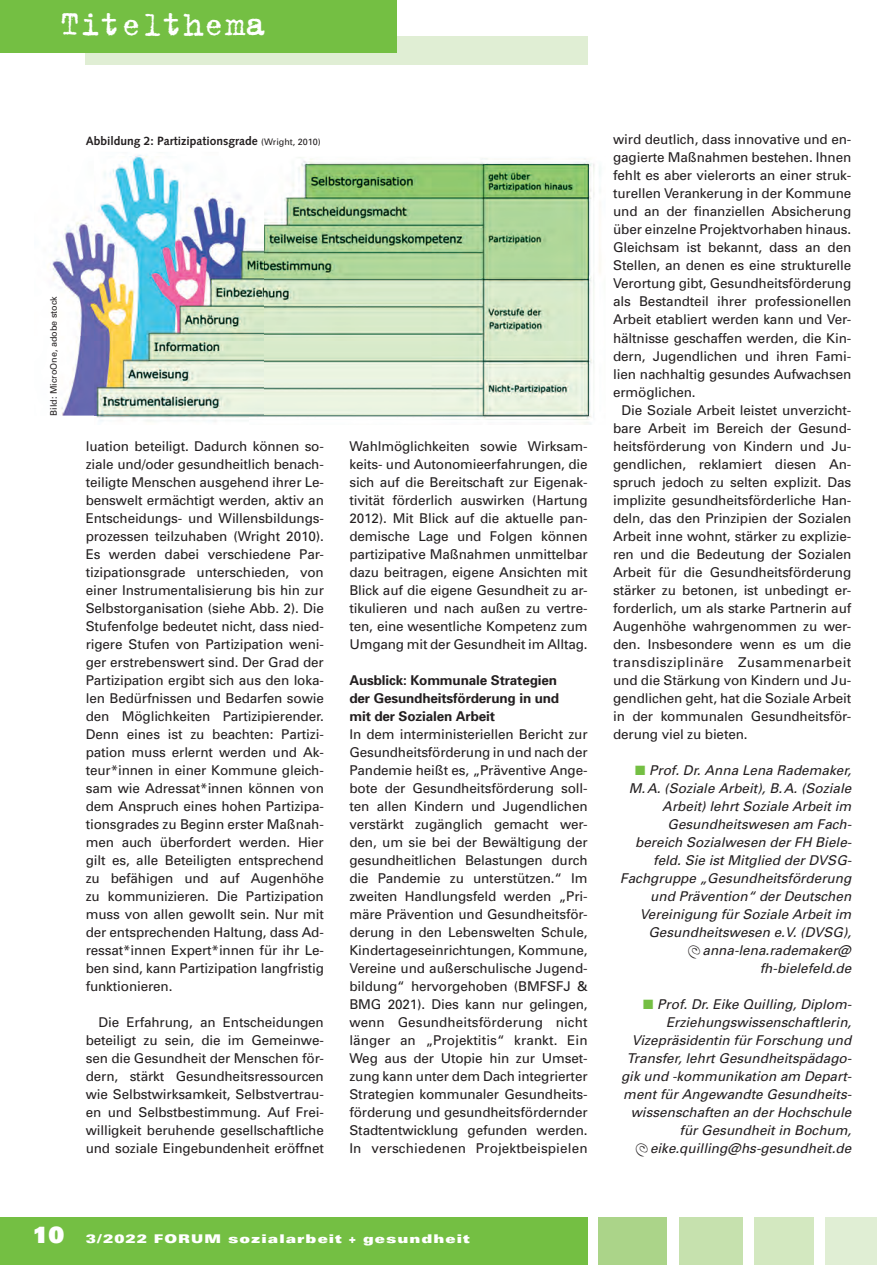
<style>
.page{position:relative;width:894px;height:1265px;background:#fff}
.page>*{position:absolute;margin:0;border:0;box-sizing:border-box;transform-origin:0 0}
.t1{font:37.5px "Trixie";color:#fff}
.t2{font:900 22.5px "Univers";color:#fff}
.t3{font:13.5px/18px "Univers";letter-spacing:-.01em;color:#231f20;text-align:justify}
.t4{font:italic 13.5px/18px "Univers";color:#231f20;text-align:right}
.t5{font:700 13.5px/18px "Univers";letter-spacing:-.01em;color:#231f20}
.t6{font:700 12px "Syntax";color:#231f20}
.t7{font:900 expanded 12px "Univers";letter-spacing:.09em;color:#fff}
.t8{font:9px "Univers";color:#231f20}
.s1{font-family:"Univers";font-weight:400;font-size:9px}
.s2{color:#74bf43}
.s3{font-family:"Pinxit Office LL";font-style:normal}
</style>
<div class="page">
<div style="left:86px;top:37px;width:502px;height:28px;background:#e0eed4"></div>
<div style="left:599px;top:1216px;width:68px;height:48px;background:#abd489"></div>
<div style="left:678px;top:1216px;width:64px;height:48px;background:#c6e1ae"></div>
<div style="left:754px;top:1216px;width:59px;height:48px;background:#d3e8c0"></div>
<div style="left:825px;top:1216px;width:51px;height:48px;background:#e0eed4"></div>
<div style="left:0;top:1216px;width:588px;height:48px;background:#74bf43"></div>
<div style="left:0;top:0;width:396px;height:52px;background:#74bf43"></div>
<img style="left:52px;top:154px;width:95px;height:261px">
<img style="left:248px;top:157px;width:353px;height:268px">
<img style="left:94px;top:415px;width:154px;height:7px">
<img style="left:94px;top:157px;width:170px;height:258px">
<h1 class="t1" style="left:59px;top:0;width:208px">Titelthema</h1>
<p class="t8" style="left:48px;top:416px;width:121px;rotate:-90deg">Bild: MicroOne, adobe stock</p>
<p class="t6" style="left:86px;top:134px;width:237px">Abbildung 2: Partizipationsgrade <span class="s1">(Wright, 2010)</span></p>
<p class="t3" style="left:86px;top:437px;width:240px">luation beteiligt. Dadurch können so&shy;ziale und/oder gesundheitlich benach&shy;teiligte Menschen ausgehend ihrer Le&shy;benswelt ermächtigt werden, aktiv an Entscheidungs- und Willensbildungs&shy;prozessen teilzuhaben (Wright 2010).<br>Es werden dabei verschiedene Par&shy;tizipationsgrade unterschieden, von einer Instrumentalisierung bis hin zur Selbstorganisation (siehe Abb. 2). Die Stufenfolge bedeutet nicht, dass nied&shy;rigere Stufen von Partizipation weni&shy;ger erstrebenswert sind. Der Grad der Partizipation ergibt sich aus den loka&shy;len Bedürfnissen und Bedarfen sowie den Möglichkeiten Partizipierender.<br>Denn eines ist zu beachten: Partizi&shy;pation muss erlernt werden und Ak&shy;teur*innen in einer Kommune gleich&shy;sam wie Adressat*innen können von dem Anspruch eines hohen Partizipa&shy;tionsgrades zu Beginn erster Maßnah&shy;men auch überfordert werden. Hier gilt es, alle Beteiligten entsprechend zu befähigen und auf Augenhöhe zu kommunizieren. Die Partizipation muss von allen gewollt sein. Nur mit der entsprechenden Haltung, dass Ad&shy;ressat*innen Expert*innen für ihr Le&shy;ben sind, kann Partizipation langfristig funktionieren.</p>
<p class="t3" style="left:86px;top:1013px;width:240px;text-indent:13px">Die Erfahrung, an Entscheidungen beteiligt zu sein, die im Gemeinwe&shy;sen die Gesundheit der Menschen för&shy;dern, stärkt Gesundheitsressourcen wie Selbstwirksamkeit, Selbstvertrau&shy;en und Selbstbestimmung. Auf Frei&shy;willigkeit beruhende gesellschaftliche und soziale Eingebundenheit eröffnet</p>
<p class="t3" style="left:349px;top:437px;width:240px">Wahlmöglichkeiten sowie Wirksam&shy;keits- und Autonomieerfahrungen, die sich auf die Bereitschaft zur Eigenak&shy;tivität förderlich auswirken (Hartung 2012). Mit Blick auf die aktuelle pan&shy;demische Lage und Folgen können partizipative Maßnahmen unmittelbar dazu beitragen, eigene Ansichten mit Blick auf die eigene Gesundheit zu ar&shy;tikulieren und nach außen zu vertre&shy;ten, eine wesentliche Kompetenz zum Umgang mit der Gesundheit im Alltag.</p>
<p class="t5" style="left:349px;top:671px;width:211px">Ausblick: Kommunale Strategien der Gesundheitsförderung in und mit der Sozialen Arbeit</p>
<p class="t3" style="left:349px;top:725px;width:240px">In dem interministeriellen Bericht zur Gesundheitsförderung in und nach der Pandemie heißt es, „Präventive Ange&shy;bote der Gesundheitsförderung soll&shy;ten allen Kindern und Jugendlichen verstärkt zugänglich gemacht wer&shy;den, um sie bei der Bewältigung der gesundheitlichen Belastungen durch die Pandemie zu unterstützen.“ Im zweiten Handlungsfeld werden „Pri&shy;märe Prävention und Gesundheitsför&shy;derung in den Lebenswelten Schule, Kindertageseinrichtungen, Kommune, Vereine und außerschulische Jugend&shy;bildung“ hervorgehoben (BMFSFJ &amp; BMG 2021). Dies kann nur gelingen, wenn Gesundheitsförderung nicht länger an „Projektitis“ krankt. Ein Weg aus der Utopie hin zur Umset&shy;zung kann unter dem Dach integrierter Strategien kommunaler Gesundheits&shy;förderung und gesundheitsfördernder Stadtentwicklung gefunden werden.<br>In verschiedenen Projektbeispielen</p>
<p class="t3" style="left:613px;top:131px;width:240px">wird deutlich, dass innovative und en&shy;gagierte Maßnahmen bestehen. Ihnen fehlt es aber vielerorts an einer struk&shy;turellen Verankerung in der Kommune und an der finanziellen Absicherung über einzelne Projektvorhaben hinaus.<br>Gleichsam ist bekannt, dass an den Stellen, an denen es eine strukturelle Verortung gibt, Gesundheitsförderung als Bestandteil ihrer professionellen Arbeit etabliert werden kann und Ver&shy;hältnisse geschaffen werden, die Kin&shy;dern, Jugendlichen und ihren Fami&shy;lien nachhaltig gesundes Aufwachsen ermöglichen.</p>
<p class="t3" style="left:613px;top:401px;width:240px;text-indent:9px">Die Soziale Arbeit leistet unverzicht&shy;bare Arbeit im Bereich der Gesund&shy;heitsförderung von Kindern und Ju&shy;gendlichen, reklamiert diesen An&shy;spruch jedoch zu selten explizit. Das implizite gesundheitsförderliche Han&shy;deln, das den Prinzipien der Sozialen Arbeit inne wohnt, stärker zu explizie&shy;ren und die Bedeutung der Sozialen Arbeit für die Gesundheitsförderung stärker zu betonen, ist unbedingt er&shy;forderlich, um als starke Partnerin auf Augenhöhe wahrgenommen zu wer&shy;den. Insbesondere wenn es um die transdisziplinäre Zusammenarbeit und die Stärkung von Kindern und Ju&shy;gendlichen geht, hat die Soziale Arbeit in der kommunalen Gesundheitsför&shy;derung viel zu bieten.</p>
<p class="t4" style="left:620px;top:761px;width:233px"><span class="s2">■</span> Prof. Dr. Anna Lena Rademaker,<br>M. A. (Soziale Arbeit), B. A. (Soziale<br>Arbeit) lehrt Soziale Arbeit im<br>Gesundheitswesen am Fach&shy;bereich Sozialwesen der FH Biele&shy;feld. Sie ist Mitglied der DVSG-<br>Fachgruppe „Gesundheitsförderung und Prävention“ der Deutschen<br>Vereinigung für Soziale Arbeit im<br>Gesundheitswesen e.V. (DVSG),<br><span class="s3">6</span> anna-lena.rademaker@ fh-bielefeld.de</p>
<p class="t4" style="left:621px;top:995px;width:232px"><span class="s2">■</span> Prof. Dr. Eike Quilling, Diplom-Erziehungswissenschaftlerin, Vizepräsidentin für Forschung und Transfer, lehrt Gesundheitspädago&shy;gik und -kommunikation am Depart&shy;ment für Angewandte Gesundheits&shy;wissenschaften an der Hochschule für Gesundheit in Bochum,<br><span class="s3">6</span> eike.quilling@hs-gesundheit.de</p>
<h2 class="t2" style="left:33px;top:1219px;width:33px">10</h2>
<p class="t7" style="left:86px;top:1231px;width:385px">3/2022 FORUM sozialarbeit + gesundheit</p>
</div>
